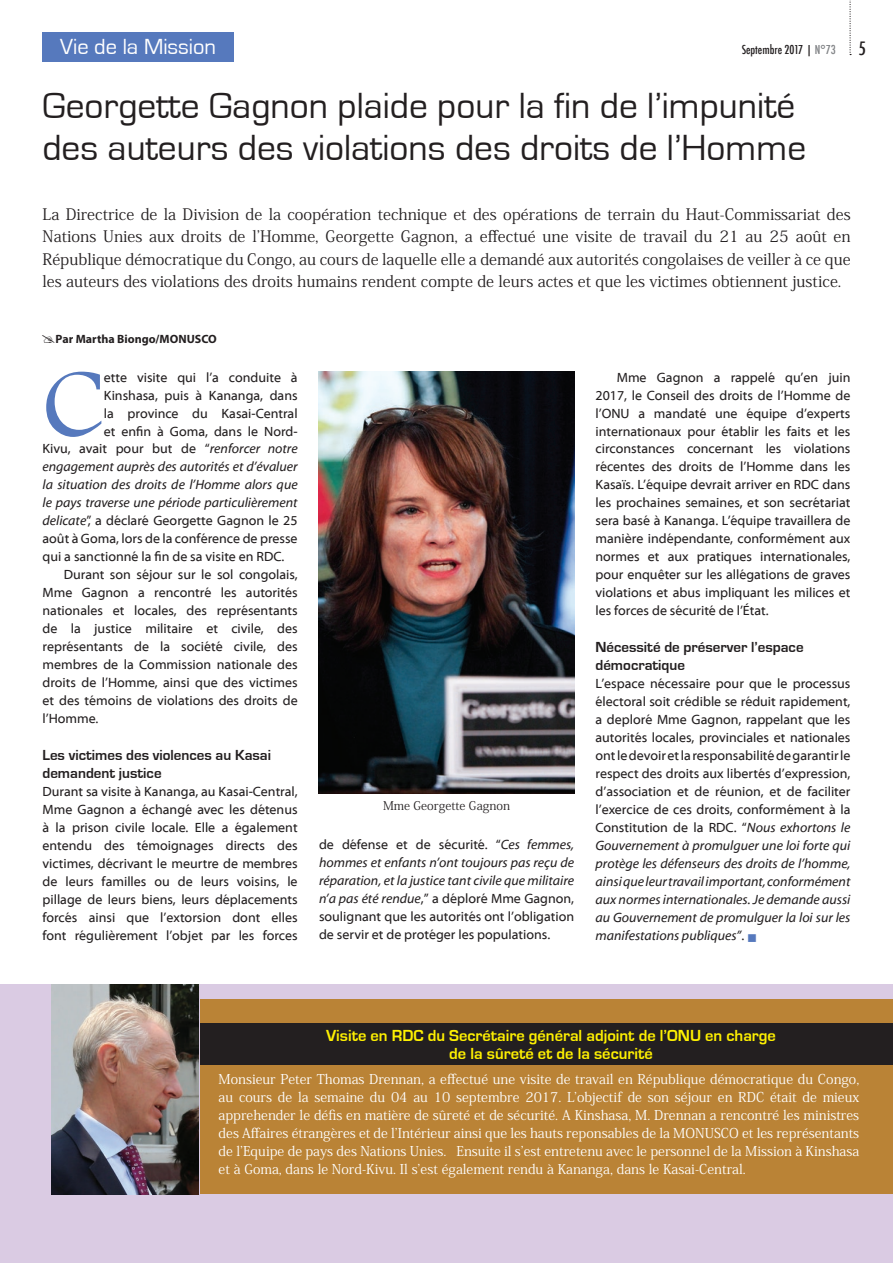
<style>
.page{position:relative;width:893px;height:1263px;background:#fff}
.page>*{position:absolute;margin:0;border:0;box-sizing:border-box;transform-origin:0 0}
.t1{font:99.9px "Footlight MT Light";color:#5679bd}
.t2{font:37.5px/42px "Eurostile";color:#231f20}
.t3{font:22.5px "Eurostile";color:#fff}
.t4{font:500 condensed 18px "Futura";color:#231f20}
.t5{font:700 16.5px/18px "Eurostile";color:#fff101;text-align:center}
.t6{font:15.75px/22.5px "Koz Min Pr 6 N";color:#231f20;text-align:justify}
.t7{font:700 15px/18px "Eurostile";color:#231f20}
.t8{font:13.5px/18px "Myriad Web Pro";color:#231f20;text-align:justify}
.t9{font:13.5px/18px "Koz Min Pr 6 N";color:#fff;text-align:justify}
.t10{font:italic 13.5px "Myriad Web Pro";color:#231f20}
.t11{font:700 12px "Myriad Pro";color:#231f20}
.t12{font:500 condensed 12px "Futura";color:#231f20}
.t13{font:12px "Koz Min Pr 6 N";color:#231f20}
.s1{color:#808285}
.s2{font-style:italic}
.s3{color:#5679bd}
</style>
<div class="page">
<svg style="left:849px;top:0;width:2px;height:55px"></svg>
<img style="left:319px;top:371px;width:255px;height:422px">
<div style="left:43px;top:32px;width:191px;height:30px;background:#5679bd"></div>
<div style="left:0;top:984px;width:893px;height:279px;background:#dacbe3"></div>
<div style="left:200px;top:999px;width:693px;height:194px;background:#ba8336"></div>
<img style="left:52px;top:984px;width:146px;height:210px">
<div style="left:200px;top:1023px;width:693px;height:42px;background:#231f20"></div>
<h3 class="t3" style="left:60px;top:34px;width:157px">Vie de la Mission</h3>
<p class="t12" style="left:742px;top:42px;width:95px">Septembre 2017 | <span class="s1">N°73</span></p>
<h3 class="t4" style="left:858px;top:37px;width:9px">5</h3>
<h2 class="t2" style="left:43px;top:85px;width:765px">Georgette Gagnon plaide pour la fin de l’impunité des auteurs des violations des droits de l’Homme</h2>
<p class="t6" style="left:43px;top:203px;width:810px">La Directrice de la Division de la coopération technique et des opérations de terrain du Haut-Commissariat des Nations Unies aux droits de l’Homme, Georgette Gagnon, a effectué une visite de travail du 21 au 25 août en République démocratique du Congo, au cours de laquelle elle a demandé aux autorités congolaises de veiller à ce que les auteurs des violations des droits humains rendent compte de leurs actes et que les victimes obtiennent justice.</p>
<p class="t11" style="left:56px;top:331px;width:163px">Par Martha Biongo/MONUSCO</p>
<h1 class="t1" style="left:43px;top:344px;width:63px">C</h1>
<p class="t8" style="left:104px;top:368px;width:195px">ette visite qui l’a conduite à</p>
<p class="t8" style="left:104px;top:386px;width:195px">Kinshasa, puis à Kananga, dans</p>
<p class="t8" style="left:104px;top:404px;width:195px">la province du Kasai-Central</p>
<p class="t8" style="left:104px;top:422px;width:195px">et enfin à Goma, dans le Nord-</p>
<p class="t8" style="left:43px;top:440px;width:257px">Kivu, avait pour but de “<span class="s2">renforcer notre</span></p>
<p class="t10" style="left:43px;top:460px;width:257px">engagement auprès des autorités et d’évaluer</p>
<p class="t10" style="left:43px;top:478px;width:257px">la situation des droits de l’Homme alors que</p>
<p class="t10" style="left:43px;top:496px;width:257px">le pays traverse une période particulièrement</p>
<p class="t8" style="left:43px;top:512px;width:257px"><span class="s2">delicate</span>”, a déclaré Georgette Gagnon le 25</p>
<p class="t8" style="left:43px;top:530px;width:257px">août à Goma, lors de la conférence de presse</p>
<p class="t8" style="left:43px;top:548px;width:243px">qui a sanctionné la fin de sa visite en RDC.</p>
<p class="t8" style="left:64px;top:566px;width:235px">Durant son séjour sur le sol congolais,</p>
<p class="t8" style="left:43px;top:584px;width:257px">Mme Gagnon a rencontré les autorités</p>
<p class="t8" style="left:43px;top:602px;width:257px">nationales et locales, des représentants</p>
<p class="t8" style="left:43px;top:620px;width:257px">de la justice militaire et civile, des</p>
<p class="t8" style="left:43px;top:638px;width:257px">représentants de la société civile, des</p>
<p class="t8" style="left:43px;top:656px;width:257px">membres de la Commission nationale des</p>
<p class="t8" style="left:43px;top:674px;width:257px">droits de l’Homme, ainsi que des victimes</p>
<p class="t8" style="left:43px;top:692px;width:257px">et des témoins de violations des droits de</p>
<p class="t8" style="left:43px;top:710px;width:57px">l’Homme.</p>
<p class="t7" style="left:43px;top:746px;width:230px">Les victimes des violences au Kasai demandent justice</p>
<p class="t8" style="left:43px;top:782px;width:257px">Durant sa visite à Kananga, au Kasai-Central, Mme Gagnon a échangé avec les détenus à la prison civile locale. Elle a également entendu des témoignages directs des victimes, décrivant le meurtre de membres de leurs familles ou de leurs voisins, le pillage de leurs biens, leurs déplacements forcés ainsi que l’extorsion dont elles font régulièrement l’objet par les forces</p>
<p class="t13" style="left:383px;top:799px;width:128px">Mme Georgette Gagnon</p>
<p class="t8" style="left:319px;top:835px;width:257px">de défense et de sécurité. “<span class="s2">Ces femmes, hommes et enfants n’ont toujours pas reçu de réparation, et la justice tant civile que militaire n’a pas été rendue</span>,” a déploré Mme Gagnon, soulignant que les autorités ont l’obligation de servir et de protéger les populations.</p>
<p class="t8" style="left:595px;top:368px;width:256px;text-indent:21px">Mme Gagnon a rappelé qu’en juin 2017, le Conseil des droits de l’Homme de l’ONU a mandaté une équipe d’experts internationaux pour établir les faits et les circonstances concernant les violations récentes des droits de l’Homme dans les Kasaïs. L’équipe devrait arriver en RDC dans les prochaines semaines, et son secrétariat sera basé à Kananga. L’équipe travaillera de manière indépendante, conformément aux normes et aux pratiques internationales, pour enquêter sur les allégations de graves violations et abus impliquant les milices et les forces de sécurité de l’État.</p>
<p class="t7" style="left:595px;top:638px;width:210px">Nécessité de préserver l’espace démocratique</p>
<p class="t8" style="left:595px;top:674px;width:256px">L’espace nécessaire pour que le processus électoral soit crédible se réduit rapidement, a deploré Mme Gagnon, rappelant que les autorités locales, provinciales et nationales ont le devoir et la responsabilité de garantir le respect des droits aux libertés d’expression, d’association et de réunion, et de faciliter l’exercice de ces droits, conformément à la Constitution de la RDC. “<span class="s2">Nous exhortons le Gouvernement à promulguer une loi forte qui protège les défenseurs des droits de l’homme, ainsi que leur travail important, conformément aux normes internationales. Je demande aussi au Gouvernement de promulguer la loi sur les manifestations publiques”</span>. <span class="s3">■</span></p>
<p class="t5" style="left:326px;top:1027px;width:451px">Visite en RDC du Secrétaire général adjoint de l’ONU en charge de la sûreté et de la sécurité</p>
<p class="t9" style="left:219px;top:1071px;width:642px">Monsieur Peter Thomas Drennan, a effectué une visite de travail en République démocratique du Congo, au cours de la semaine du 04 au 10 septembre 2017. L’objectif de son séjour en RDC était de mieux apprehender le défis en matière de sûreté et de sécurité. A Kinshasa, M. Drennan a rencontré les ministres des Affaires étrangères et de l’Intérieur ainsi que les hauts reponsables de la MONUSCO et les représentants de l’Equipe de pays des Nations Unies. Ensuite il s’est entretenu avec le personnel de la Mission à Kinshasa et à Goma, dans le Nord-Kivu. Il s’est également rendu à Kananga, dans le Kasai-Central.</p>
</div>
